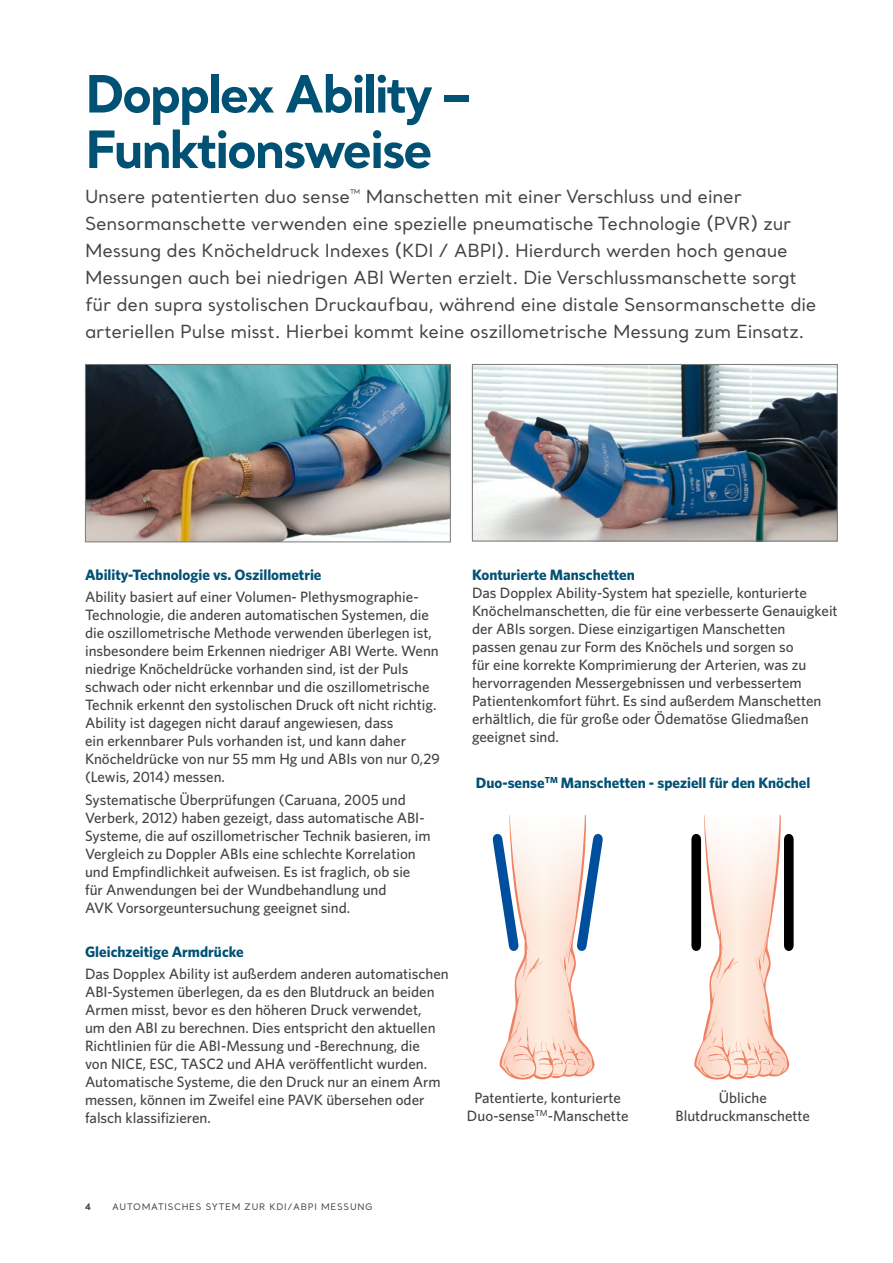
<style>
.page{position:relative;width:893px;height:1263px;background:#fff}
.page>*{position:absolute;margin:0;border:0;box-sizing:border-box;transform-origin:0 0}
.t1{font:700 51px/55.5px "Santral";letter-spacing:-.05em;color:#015174}
.t2{font:18px/27px "Santral";letter-spacing:-.01em;color:#434342}
.t3{font:500 15px/18px "Whitney";color:#434342}
.t4{font:700 15px "Whitney";color:#015174}
.t5{font:9px "Santral";letter-spacing:.08em;color:#434342}
.t6{font:700 9px "Santral";color:#434342}
</style>
<div class="page">
<img style="left:87px;top:366px;width:362px;height:174px">
<div style="left:85px;top:364px;width:366px;height:178px;border:1px solid #7c7b7b"></div>
<img style="left:474px;top:366px;width:362px;height:173px">
<div style="left:472px;top:364px;width:366px;height:177px;border:1px solid #7c7b7b"></div>
<svg style="left:492px;top:814px;width:111px;height:266px"></svg>
<svg style="left:694px;top:814px;width:95px;height:266px"></svg>
<div style="left:691px;top:839px;width:10px;height:107px;background:#000"></div>
<div style="left:784px;top:839px;width:10px;height:107px;background:#000"></div>
<h1 class="t1" style="left:85px;top:65px;width:388px">Dopplex Ability –<br>Funktionsweise</h1>
<p class="t2" style="left:85px;top:183px;width:733px">Unsere patentierten duo sense<sup>™</sup> Manschetten mit einer Verschluss und einer Sensormanschette verwenden eine spezielle pneumatische Technologie (PVR) zur Messung des Knöcheldruck Indexes (KDI / ABPI). Hierdurch werden hoch genaue Messungen auch bei niedrigen ABI Werten erzielt. Die Verschlussmanschette sorgt für den supra systolischen Druckaufbau, während eine distale Sensormanschette die arteriellen Pulse misst. Hierbei kommt keine oszillometrische Messung zum Einsatz.</p>
<p class="t4" style="left:85px;top:565px;width:238px">Ability-Technologie vs. Oszillometrie</p>
<p class="t3" style="left:85px;top:588px;width:356px">Ability basiert auf einer Volumen- Plethysmographie-Technologie, die anderen automatischen Systemen, die die oszillometrische Methode verwenden überlegen ist, insbesondere beim Erkennen niedriger ABI Werte. Wenn niedrige Knöcheldrücke vorhanden sind, ist der Puls schwach oder nicht erkennbar und die oszillometrische Technik erkennt den systolischen Druck oft nicht richtig.<br>Ability ist dagegen nicht darauf angewiesen, dass<br>ein erkennbarer Puls vorhanden ist, und kann daher Knöcheldrücke von nur 55 mm Hg und ABIs von nur 0,29 (Lewis, 2014) messen.</p>
<p class="t3" style="left:85px;top:790px;width:347px">Systematische Überprüfungen (Caruana, 2005 und Verberk, 2012) haben gezeigt, dass automatische ABI-Systeme, die auf oszillometrischer Technik basieren, im Vergleich zu Doppler ABIs eine schlechte Korrelation und Empfindlichkeit aufweisen. Es ist fraglich, ob sie für Anwendungen bei der Wundbehandlung und<br>AVK Vorsorgeuntersuchung geeignet sind.</p>
<p class="t4" style="left:85px;top:942px;width:160px">Gleichzeitige Armdrücke</p>
<p class="t3" style="left:85px;top:965px;width:365px">Das Dopplex Ability ist außerdem anderen automatischen ABI-Systemen überlegen, da es den Blutdruck an beiden Armen misst, bevor es den höheren Druck verwendet,<br>um den ABI zu berechnen. Dies entspricht den aktuellen Richtlinien für die ABI-Messung und -Berechnung, die<br>von NICE, ESC, TASC2 und AHA veröffentlicht wurden.<br>Automatische Systeme, die den Druck nur an einem Arm messen, können im Zweifel eine PAVK übersehen oder falsch klassifizieren.</p>
<p class="t4" style="left:472px;top:565px;width:164px">Konturierte Manschetten</p>
<p class="t3" style="left:472px;top:584px;width:367px">Das Dopplex Ability-System hat spezielle, konturierte Knöchelmanschetten, die für eine verbesserte Genauigkeit der ABIs sorgen. Diese einzigartigen Manschetten<br>passen genau zur Form des Knöchels und sorgen so<br>für eine korrekte Komprimierung der Arterien, was zu hervorragenden Messergebnissen und verbessertem Patientenkomfort führt. Es sind außerdem Manschetten erhältlich, die für große oder Ödematöse Gliedmaßen geeignet sind.</p>
<p class="t4" style="left:476px;top:772px;width:336px">Duo-sense<sup>TM</sup> Manschetten - speziell für den Knöchel</p>
<p class="t3" style="left:467px;top:1088px;width:163px;text-align:center">Patentierte, konturierte<br>Duo-sense<sup>TM</sup>-Manschette</p>
<p class="t3" style="left:676px;top:1088px;width:136px;text-align:center">Übliche<br>Blutdruckmanschette</p>
<p class="t6" style="left:85px;top:1200px;width:7px">4</p>
<p class="t5" style="left:112px;top:1201px;width:262px">AUTOMATISCHES SYTEM ZUR KDI/ABPI MESSUNG</p>
</div>
